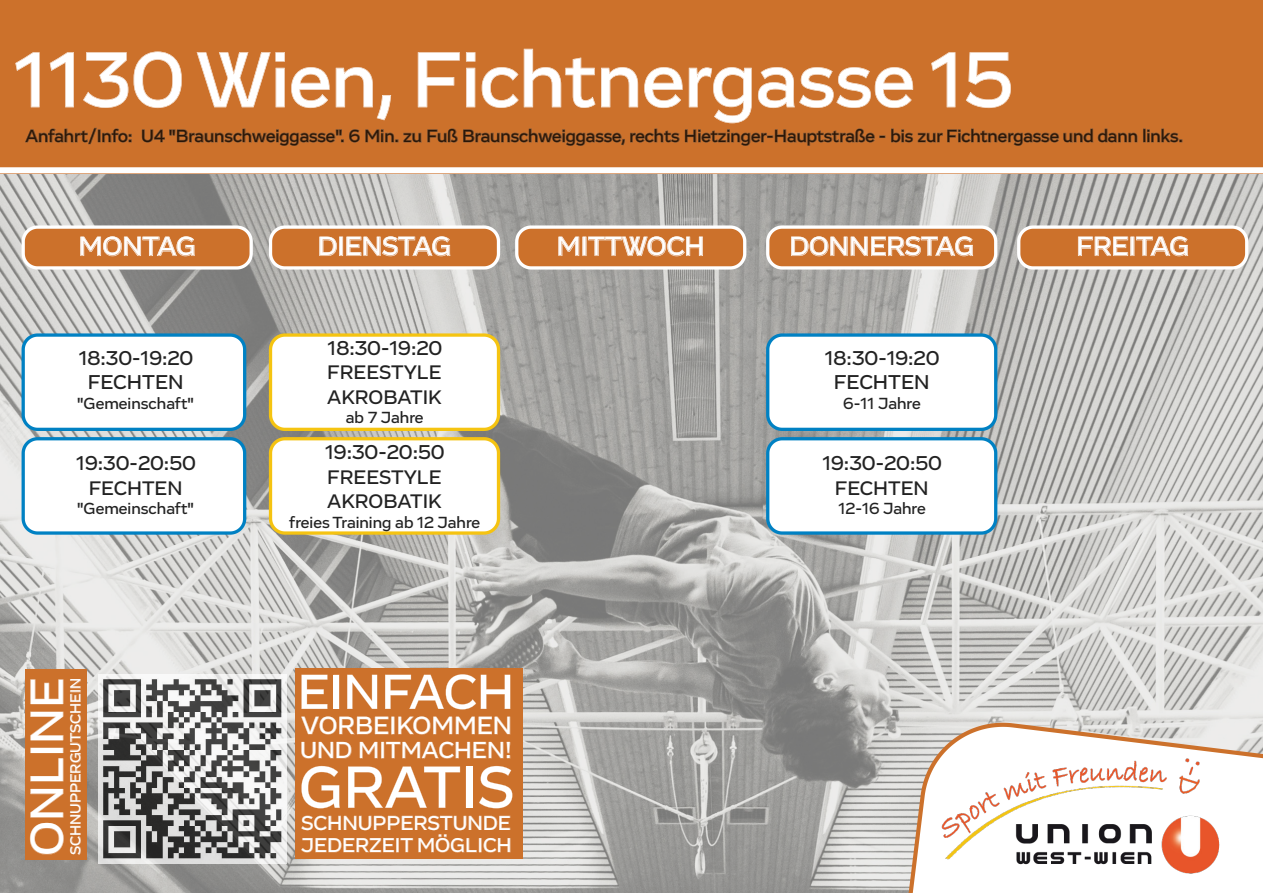
<style>
.page{position:relative;width:1263px;height:893px;background:#fff}
.page>*{position:absolute;margin:0;border:0;box-sizing:border-box;transform-origin:0 0}
.t1{font:500 80.1px "Vito";color:#fff}
.t2{font:500 60.9px "Vito";color:#fff}
.t3{font:500 50.25px "Vito";color:#fff}
.t4{font:500 48px "Vito";color:#fff}
.t5{font:500 27px "Vito";color:#fff}
.t6{font:500 25.65px "Vito";color:#fff}
.t7{font:500 23.85px "Vito";color:#fff}
.t8{font:500 20.55px/24.8px "Vito";color:#222;text-align:center}
.t9{font:500 20.55px "Vito";color:#fff}
.t10{font:500 20.1px/24.2px "Vito";color:#222}
.t11{font:500 18px "Vito";color:#000}
.t12{font:500 16.5px "Vito";color:#222}
.t13{font:500 14.85px "Vito";color:#fff}
</style>
<div class="page">
<img style="left:0;top:173px;width:1263px;height:720px">
<div style="left:0;top:0;width:1263px;height:173px;background:#cc712b"></div>
<svg style="left:15px;top:49px;width:996px;height:74px"></svg>
<svg style="left:889px;top:720px;width:374px;height:173px"></svg>
<svg style="left:1015px;top:223px;width:235px;height:49px;background:#d29363"></svg>
<img style="left:929px;top:732px;width:306px;height:145px">
<svg style="left:20px;top:331px;width:228px;height:206px"></svg>
<svg style="left:267px;top:331px;width:235px;height:206px"></svg>
<svg style="left:764px;top:331px;width:235px;height:206px"></svg>
<svg style="left:764px;top:223px;width:235px;height:49px;background:#d29566"></svg>
<svg style="left:513px;top:223px;width:235px;height:49px;background:#cf9161"></svg>
<svg style="left:267px;top:223px;width:235px;height:49px;background:#d39464"></svg>
<svg style="left:20px;top:223px;width:235px;height:49px;background:#cf9060"></svg>
<svg style="left:25px;top:128px;width:1157px;height:18px"></svg>
<img style="left:98px;top:675px;width:188px;height:188px">
<div style="left:296px;top:668px;width:227px;height:190px;background:#cc712b"></div>
<svg style="left:301px;top:674px;width:211px;height:179px"></svg>
<div style="left:25px;top:669px;width:61px;height:191px;background:#cc712b"></div>
<svg style="left:30px;top:679px;width:51px;height:176px"></svg>
<div style="left:0;top:167px;width:1263px;height:6px;background:#fff"></div>
<h1 class="t1" style="left:13px;top:31px;width:1002px">1130 Wien, Fichtnergasse 15</h1>
<p class="t11" style="left:26px;top:125px;width:1159px">Anfahrt/Info: U4 "Braunschweiggasse". 6 Min. zu Fuß Braunschweiggasse, rechts Hietzinger-Hauptstraße - bis zur Fichtnergasse und dann links.</p>
<h3 class="t5" style="left:79px;top:230px;width:118px">MONTAG</h3>
<h3 class="t5" style="left:318px;top:230px;width:135px">DIENSTAG</h3>
<h3 class="t5" style="left:557px;top:230px;width:149px">MITTWOCH</h3>
<h3 class="t5" style="left:789px;top:230px;width:186px">DONNERSTAG</h3>
<p class="t8" style="left:78px;top:345px;width:117px">18:30-19:20<br>FECHTEN</p>
<p class="t12" style="left:77px;top:394px;width:119px">"Gemeinschaft"</p>
<p class="t8" style="left:76px;top:451px;width:121px">19:30-20:50</p>
<p class="t10" style="left:89px;top:476px;width:95px">FECHTEN</p>
<p class="t12" style="left:77px;top:499px;width:119px">"Gemeinschaft"</p>
<h3 class="t4" style="left:18px;top:856px;width:181px;rotate:-90deg">ONLINE</h3>
<p class="t13" style="left:67px;top:855px;width:178px;rotate:-90deg">SCHNUPPERGUTSCHEIN</p>
<p class="t8" style="left:327px;top:336px;width:117px">18:30-19:20</p>
<p class="t10" style="left:327px;top:360px;width:116px">FREESTYLE<br>AKROBATIK</p>
<p class="t12" style="left:346px;top:408px;width:79px">ab 7 Jahre</p>
<p class="t8" style="left:325px;top:440px;width:121px">19:30-20:50</p>
<p class="t10" style="left:327px;top:465px;width:116px">FREESTYLE<br>AKROBATIK</p>
<p class="t12" style="left:289px;top:512px;width:193px">freies Training ab 12 Jahre</p>
<h3 class="t3" style="left:298px;top:661px;width:218px">EINFACH</h3>
<h3 class="t6" style="left:301px;top:710px;width:212px">VORBEIKOMMEN</h3>
<h3 class="t7" style="left:300px;top:736px;width:214px">UND MITMACHEN!</h3>
<h2 class="t2" style="left:299px;top:750px;width:217px">GRATIS</h2>
<p class="t9" style="left:301px;top:810px;width:211px">SCHNUPPERSTUNDE</p>
<p class="t9" style="left:301px;top:833px;width:212px">JEDERZEIT MÖGLICH</p>
<p class="t8" style="left:824px;top:345px;width:117px">18:30-19:20<br>FECHTEN</p>
<p class="t12" style="left:843px;top:394px;width:79px">6-11 Jahre</p>
<p class="t8" style="left:822px;top:451px;width:121px">19:30-20:50</p>
<p class="t10" style="left:835px;top:476px;width:95px">FECHTEN</p>
<p class="t12" style="left:838px;top:499px;width:89px">12-16 Jahre</p>
<h3 class="t5" style="left:1076px;top:230px;width:114px">FREITAG</h3>
</div>
